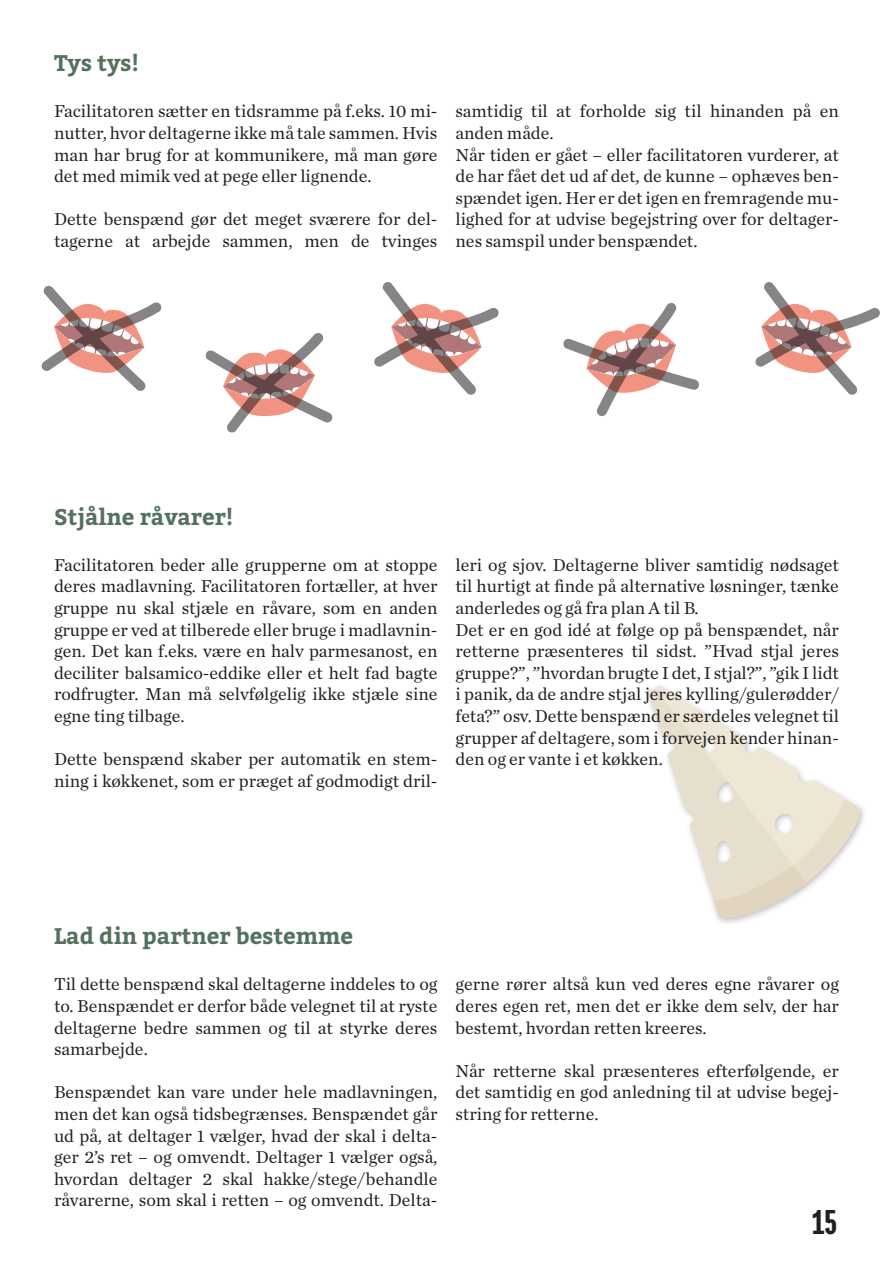
<style>
.page{position:relative;width:893px;height:1263px;background:#fff}
.page>*{position:absolute;margin:0;border:0;box-sizing:border-box;transform-origin:0 0}
.t1{font:900 37.5px "Titular";color:#231f20}
.t2{font:700 22.5px "Bitter";color:#54715d}
.t3{font:700 22.5px "Bitter";color:#53715c}
.t4{font:18px/21.6px "Chronicle Text G1";color:#231f20;text-align:justify}
</style>
<div class="page">
<svg style="left:648px;top:689px;width:213px;height:234px"></svg>
<svg style="left:41px;top:285px;width:121px;height:106px"></svg>
<svg style="left:205px;top:333px;width:128px;height:100px"></svg>
<svg style="left:374px;top:282px;width:125px;height:113px"></svg>
<svg style="left:563px;top:303px;width:136px;height:113px"></svg>
<svg style="left:755px;top:282px;width:125px;height:113px"></svg>
<p class="t3" style="left:54px;top:49px;width:87px">Tys tys!</p>
<p class="t4" style="left:54px;top:100px;width:385px">Facilitatoren sætter en tidsramme på f.eks. 10 mi&shy;nutter, hvor deltagerne ikke må tale sammen. Hvis man har brug for at kommunikere, må man gøre det med mimik ved at pege eller lignende.</p>
<p class="t4" style="left:54px;top:208px;width:385px">Dette benspænd gør det meget sværere for del&shy;tagerne at arbejde sammen, men de tvinges</p>
<p class="t4" style="left:455px;top:100px;width:385px">samtidig til at forholde sig til hinanden på en anden måde.</p>
<p class="t4" style="left:455px;top:143px;width:385px">Når tiden er gået – eller facilitatoren vurderer, at de har fået det ud af det, de kunne – ophæves ben&shy;spændet igen. Her er det igen en fremragende mu&shy;lighed for at udvise begejstring over for deltager&shy;nes samspil under benspændet.</p>
<p class="t2" style="left:54px;top:502px;width:181px">Stjålne råvarer!</p>
<p class="t4" style="left:54px;top:553px;width:385px">Facilitatoren beder alle grupperne om at stoppe deres madlavning. Facilitatoren fortæller, at hver gruppe nu skal stjæle en råvare, som en anden gruppe er ved at tilberede eller bruge i madlavnin&shy;gen. Det kan f.eks. være en halv parmesanost, en deciliter balsamico-eddike eller et helt fad bagte rodfrugter. Man må selvfølgelig ikke stjæle sine egne ting tilbage.</p>
<p class="t4" style="left:54px;top:747px;width:385px">Dette benspænd skaber per automatik en stem&shy;ning i køkkenet, som er præget af godmodigt dril-</p>
<p class="t4" style="left:455px;top:553px;width:385px">leri og sjov. Deltagerne bliver samtidig nødsaget til hurtigt at finde på alternative løsninger, tænke anderledes og gå fra plan A til B.</p>
<p class="t4" style="left:455px;top:618px;width:385px">Det er en god idé at følge op på benspændet, når retterne præsenteres til sidst. ”Hvad stjal jeres gruppe?”, ”hvordan brugte I det, I stjal?”, ”gik I lidt i panik, da de andre stjal jeres kylling/gulerødder/ feta?” osv. Dette benspænd er særdeles velegnet til grupper af deltagere, som i forvejen kender hinan&shy;den og er vante i et køkken.</p>
<p class="t2" style="left:54px;top:922px;width:301px">Lad din partner bestemme</p>
<p class="t4" style="left:54px;top:972px;width:385px">Til dette benspænd skal deltagerne inddeles to og to. Benspændet er derfor både velegnet til at ryste deltagerne bedre sammen og til at styrke deres samarbejde.</p>
<p class="t4" style="left:54px;top:1080px;width:385px">Benspændet kan vare under hele madlavningen, men det kan også tidsbegrænses. Benspændet går ud på, at deltager 1 vælger, hvad der skal i delta&shy;ger 2’s ret – og omvendt. Deltager 1 vælger også, hvordan deltager 2 skal hakke/stege/behandle råvarerne, som skal i retten – og omvendt. Delta-</p>
<p class="t4" style="left:455px;top:972px;width:385px">gerne rører altså kun ved deres egne råvarer og deres egen ret, men det er ikke dem selv, der har bestemt, hvordan retten kreeres.</p>
<p class="t4" style="left:455px;top:1059px;width:385px">Når retterne skal præsenteres efterfølgende, er det samtidig en god anledning til at udvise begej&shy;string for retterne.</p>
<p class="t1" style="left:812px;top:1202px;width:26px">15</p>
</div>
